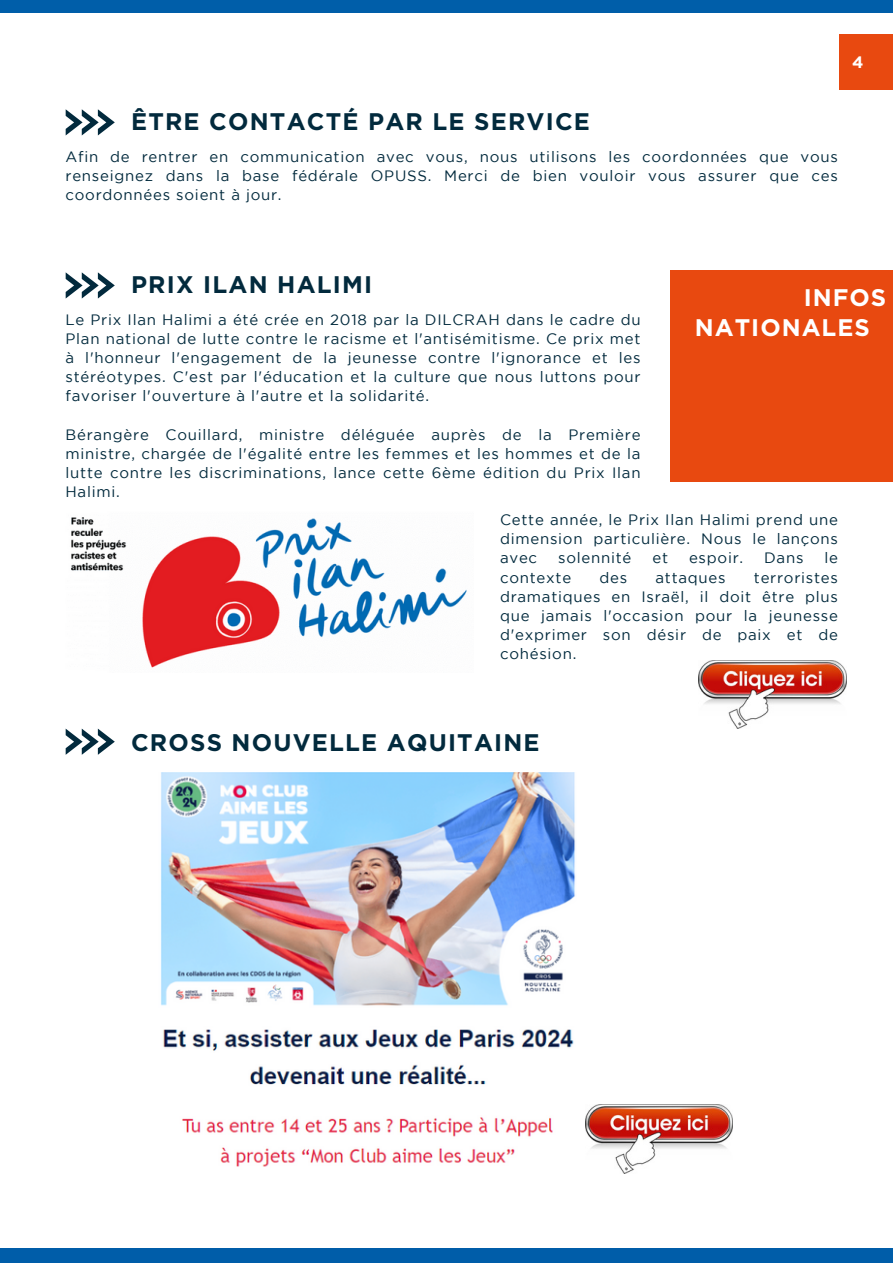
<style>
.page{position:relative;width:893px;height:1264px;background:#fff}
.page>*{position:absolute;margin:0;border:0;box-sizing:border-box;transform-origin:0 0}
.t1{font:700 24px "Gotham";letter-spacing:.05em;color:#022a3d}
.t2{font:700 24px/30.3px "Gotham";letter-spacing:.04em;color:#fff}
.t3{font:700 16.5px "Gotham";color:#fff}
.t4{font:15px/19px "Gotham";letter-spacing:.05em;color:#022a3d;text-align:justify}
</style>
<div class="page">
<div style="left:0;top:0;width:892px;height:12px;background:#005ea9"></div>
<div style="left:0;top:1248px;width:892px;height:14px;background:#005da9"></div>
<div style="left:838px;top:34px;width:54px;height:55px;background:#e84910"></div>
<svg style="left:66px;top:109px;width:49px;height:26px"></svg>
<svg style="left:66px;top:272px;width:49px;height:26px"></svg>
<div style="left:670px;top:270px;width:222px;height:212px;background:#e84910"></div>
<img style="left:71px;top:517px;width:396px;height:151px">
<img style="left:699px;top:660px;width:147px;height:68px">
<svg style="left:66px;top:728px;width:49px;height:26px"></svg>
<img style="left:161px;top:772px;width:415px;height:395px">
<img style="left:585px;top:1104px;width:147px;height:69px">
<p class="t3" style="left:852px;top:52px;width:13px">4</p>
<p class="t1" style="left:131px;top:107px;width:460px">ÊTRE CONTACTÉ PAR LE SERVICE</p>
<p class="t4" style="left:65px;top:148px;width:774px">Afin de rentrer en communication avec vous, nous utilisons les coordonnées que vous renseignez dans la base fédérale OPUSS. Merci de bien vouloir vous assurer que ces coordonnées soient à jour.</p>
<p class="t1" style="left:131px;top:270px;width:243px">PRIX ILAN HALIMI</p>
<p class="t4" style="left:65px;top:311px;width:576px">Le Prix Ilan Halimi a été crée en 2018 par la DILCRAH dans le cadre du Plan national de lutte contre le racisme et l'antisémitisme. Ce prix met à l'honneur l'engagement de la jeunesse contre l'ignorance et les stéréotypes. C'est par l'éducation et la culture que nous luttons pour favoriser l'ouverture à l'autre et la solidarité.</p>
<p class="t4" style="left:65px;top:426px;width:576px">Bérangère Couillard, ministre déléguée auprès de la Première ministre, chargée de l'égalité entre les femmes et les hommes et de la lutte contre les discriminations, lance cette 6ème édition du Prix Ilan Halimi.</p>
<p class="t2" style="left:694px;top:282px;width:193px;text-indent:109px">INFOS<br>NATIONALES</p>
<p class="t4" style="left:500px;top:511px;width:339px">Cette année, le Prix Ilan Halimi prend une dimension particulière. Nous le lançons avec</p>
<p class="t4" style="left:558px;top:549px;width:75px">solennité</p>
<p class="t4" style="left:652px;top:549px;width:17px">et</p>
<p class="t4" style="left:689px;top:549px;width:56px">espoir.</p>
<p class="t4" style="left:764px;top:549px;width:41px">Dans</p>
<p class="t4" style="left:824px;top:549px;width:15px">le</p>
<p class="t4" style="left:500px;top:569px;width:73px">contexte</p>
<p class="t4" style="left:599px;top:569px;width:29px">des</p>
<p class="t4" style="left:655px;top:569px;width:72px">attaques</p>
<p class="t4" style="left:500px;top:569px;width:339px;text-indent:254px">terroristes dramatiques en Israël, il doit être plus que jamais l'occasion pour la jeunesse d'exprimer son désir de paix et de cohésion.</p>
<p class="t1" style="left:131px;top:728px;width:410px">CROSS NOUVELLE AQUITAINE</p>
</div>
